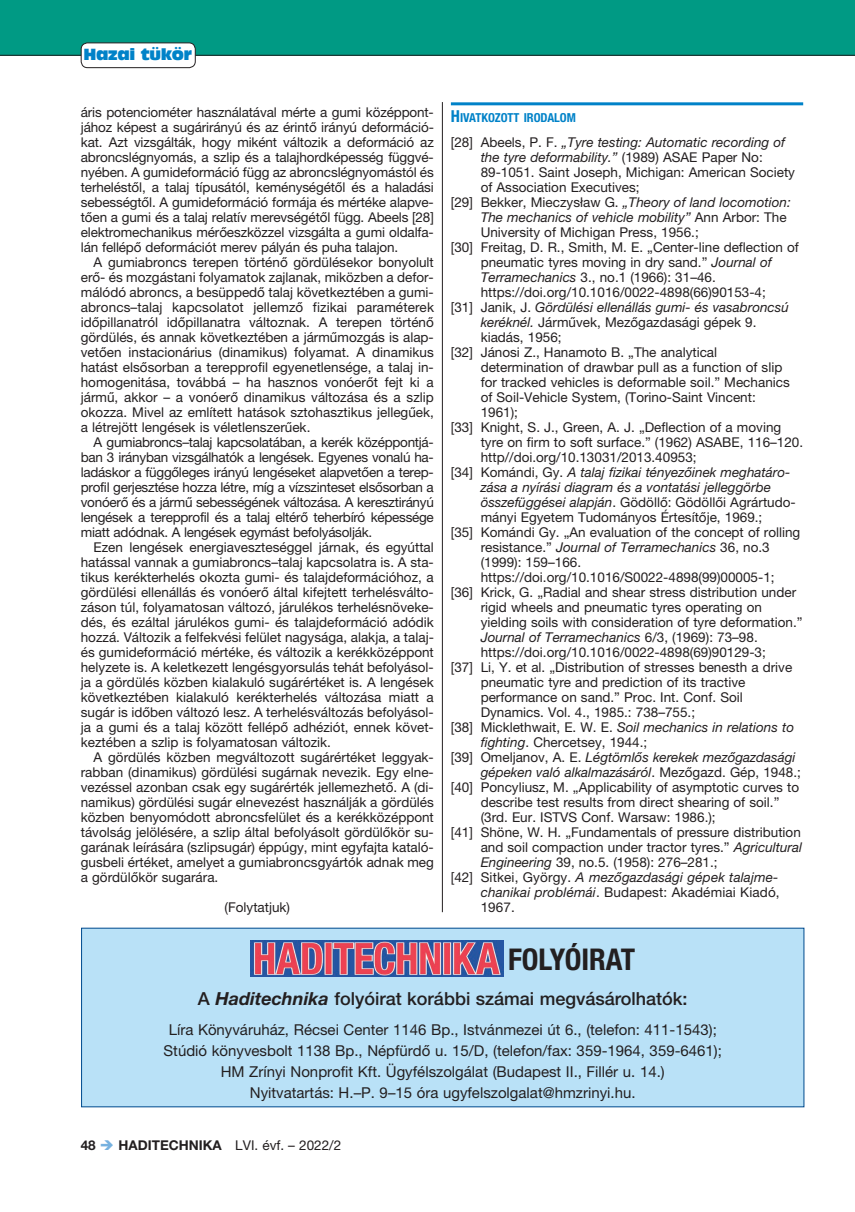
<style>
.page{position:relative;width:855px;height:1212px;background:#fff}
.page>*{position:absolute;margin:0;border:0;box-sizing:border-box;transform-origin:0 0}
.t1{font:700 condensed 30px "Helvetica Neue LT Pro";color:#231f20}
.t2{font:500 18px "Helvetica Neue LT Pro";color:#231f20}
.t3{font:15px/21px "Helvetica Neue LT Pro";color:#231f20;text-align:center}
.t4{font:15px "Antique Olive Compact";letter-spacing:-.02em;color:#0082c8}
.t5{font:13.5px/15px "Helvetica Neue LT Pro";color:#231f20;text-align:justify}
.t6{font:italic 13.5px "Helvetica Neue LT Pro";color:#231f20}
.t7{font:700 condensed 12.3px "Helvetica Neue LT Pro";color:#0082c8}
.s1{font-size:16.5px}
.s2{font-style:normal}
.s3{font-style:italic}
.s4{font-weight:700;font-style:italic}
.s5{font-weight:700}
.s6{color:#76b1df}
</style>
<div class="page">
<div style="left:0;top:0;width:855px;height:55px;background:#009a84"></div>
<hr style="left:0;top:55px;width:855px;height:1px;background:#231f20">
<div style="left:81px;top:43px;width:114px;height:25px;background:#fff;border-radius:6px"></div>
<div style="left:81px;top:43px;width:115px;height:25px;border:1px solid #231f20;border-radius:6px"></div>
<hr style="left:451px;top:102px;width:352px;height:3px;background:#0082c8">
<div style="left:82px;top:928px;width:722px;height:179px;background:#b9e1f7"></div>
<img style="left:250px;top:940px;width:254px;height:36px">
<div style="left:81px;top:928px;width:723px;height:179px;border:1px solid #004a8d"></div>
<hr style="left:442px;top:102px;width:1px;height:810px;background:#231f20">
<p class="t4" style="left:83px;top:44px;width:110px">Hazai tükör</p>
<p class="t5" style="left:81px;top:105px;width:354px">áris potenciométer használatával mérte a gumi középpont&shy;jához képest a sugárirányú és az érintő irányú deformáció&shy;kat. Azt vizsgálták, hogy miként változik a deformáció az abroncslégnyomás, a szlip és a talajhordképesség függvé&shy;nyében. A gumideformáció függ az abroncslégnyomástól és terheléstől, a talaj típusától, keménységétől és a haladási sebességtől. A gumideformáció formája és mértéke alapve&shy;tően a gumi és a talaj relatív merevségétől függ. Abeels [28] elektromechanikus mérőeszközzel vizsgálta a gumi oldalfa&shy;lán fellépő deformációt merev pályán és puha talajon.</p>
<p class="t5" style="left:81px;top:255px;width:355px;text-indent:13px">A gumiabroncs terepen történő gördülésekor bonyolult erő- és mozgástani folyamatok zajlanak, miközben a defor&shy;málódó abroncs, a besüppedő talaj következtében a gumi&shy;abroncs–talaj kapcsolatot jellemző fizikai paraméterek időpillanatról időpillanatra változnak. A terepen történő gördülés, és annak következtében a járműmozgás is alap&shy;vetően instacionárius (dinamikus) folyamat. A dinamikus hatást elsősorban a terepprofil egyenetlensége, a talaj in&shy;homogenitása, továbbá – ha hasznos vonóerőt fejt ki a jármű, akkor – a vonóerő dinamikus változása és a szlip okozza. Mivel az említett hatások sztohasztikus jellegűek, a létrejött lengések is véletlenszerűek.</p>
<p class="t5" style="left:81px;top:435px;width:354px;text-indent:13px">A gumiabroncs–talaj kapcsolatában, a kerék középpontjá&shy;ban 3 irányban vizsgálhatók a lengések. Egyenes vonalú ha&shy;ladáskor a függőleges irányú lengéseket alapvetően a terep&shy;profil gerjesztése hozza létre, míg a vízszinteset elsősorban a vonóerő és a jármű sebességének változása. A keresztirányú lengések a terepprofil és a talaj eltérő teherbíró képessége miatt adódnak. A lengések egymást befolyásolják.</p>
<p class="t5" style="left:81px;top:540px;width:354px;text-indent:13px">Ezen lengések energiaveszteséggel járnak, és egyúttal hatással vannak a gumiabroncs–talaj kapcsolatra is. A sta&shy;tikus kerékterhelés okozta gumi- és talajdeformációhoz, a gördülési ellenállás és vonóerő által kifejtett terhelésválto&shy;záson túl, folyamatosan változó, járulékos terhelésnöveke&shy;dés, és ezáltal járulékos gumi- és talajdeformáció adódik hozzá. Változik a felfekvési felület nagysága, alakja, a talaj&shy;és gumideformáció mértéke, és változik a kerékközéppont helyzete is. A keletkezett lengésgyorsulás tehát befolyásol&shy;ja a gördülés közben kialakuló sugárértéket is. A lengések következtében kialakuló kerékterhelés változása miatt a sugár is időben változó lesz. A terhelésváltozás befolyásol&shy;ja a gumi és a talaj között fellépő adhéziót, ennek követ&shy;keztében a szlip is folyamatosan változik.</p>
<p class="t5" style="left:81px;top:750px;width:354px;text-indent:13px">A gördülés közben megváltozott sugárértéket leggyak&shy;rabban (dinamikus) gördülési sugárnak nevezik. Egy elne&shy;vezéssel azonban csak egy sugárérték jellemezhető. A (di&shy;namikus) gördülési sugár elnevezést használják a gördülés közben benyomódott abroncsfelület és a kerékközéppont távolság jelölésére, a szlip által befolyásolt gördülőkör su&shy;garának leírására (szlipsugár) éppúgy, mint egyfajta kataló&shy;gusbeli értéket, amelyet a gumiabroncsgyártók adnak meg a gördülőkör sugarára.</p>
<p class="t5" style="left:224px;top:899px;width:67px">(Folytatjuk)</p>
<p class="t7" style="left:451px;top:111px;width:127px"><span class="s1">H</span>IVATKOZOTT IRODALOM</p>
<p class="t6" style="left:451px;top:134px;width:336px"><span class="s2">[28] Abeels, P. F.</span> „Tyre testing: Automatic recording of</p>
<p class="t6" style="left:480px;top:149px;width:284px">the tyre deformability.” <span class="s2">(1989) ASAE Paper No:</span></p>
<p class="t5" style="left:480px;top:165px;width:316px">89-1051. Saint Joseph, Michigan: American Society</p>
<p class="t5" style="left:480px;top:180px;width:161px">of Association Executives;</p>
<p class="t6" style="left:451px;top:194px;width:341px"><span class="s2">[29] Bekker, Mieczysław G.</span> „Theory of land locomotion:</p>
<p class="t6" style="left:480px;top:209px;width:307px">The mechanics of vehicle mobility” <span class="s2">Ann Arbor: The</span></p>
<p class="t5" style="left:480px;top:225px;width:220px">University of Michigan Press, 1956.;</p>
<p class="t5" style="left:451px;top:240px;width:349px">[30] Freitag, D. R., Smith, M. E. „Center-line deflection of</p>
<p class="t5" style="left:480px;top:255px;width:292px">pneumatic tyres moving in dry sand.” <span class="s3">Journal of</span></p>
<p class="t5" style="left:480px;top:270px;width:237px"><span class="s3">Terramechanics</span> 3., no.1 (1966): 31–46.</p>
<p class="t5" style="left:480px;top:285px;width:287px">https://doi.org/10.1016/0022-4898(66)90153-4;</p>
<p class="t6" style="left:451px;top:299px;width:339px"><span class="s2">[31] Janik, J.</span> Gördülési ellenállás gumi- és vasabroncsú</p>
<p class="t5" style="left:480px;top:315px;width:277px"><span class="s3">keréknél.</span> Járművek, Mezőgazdasági gépek 9.</p>
<p class="t5" style="left:480px;top:330px;width:82px">kiadás, 1956;</p>
<p class="t5" style="left:451px;top:345px;width:268px">[32] Jánosi Z., Hanamoto B. „The analytical</p>
<p class="t5" style="left:480px;top:360px;width:303px">determination of drawbar pull as a function of slip</p>
<p class="t5" style="left:480px;top:375px;width:311px">for tracked vehicles is deformable soil.” Mechanics</p>
<p class="t5" style="left:480px;top:390px;width:277px">of Soil-Vehicle System, (Torino-Saint Vincent:</p>
<p class="t5" style="left:480px;top:405px;width:39px">1961);</p>
<p class="t5" style="left:451px;top:420px;width:332px">[33] Knight, S. J., Green, A. J. „Deflection of a moving</p>
<p class="t5" style="left:480px;top:435px;width:324px">tyre on firm to soft surface.” (1962) ASABE, 116–120.</p>
<p class="t5" style="left:480px;top:450px;width:217px">http//doi.org/10.13031/2013.40953;</p>
<p class="t6" style="left:451px;top:464px;width:341px"><span class="s2">[34] Komándi, Gy.</span> A talaj fizikai tényezőinek meghatáro-</p>
<p class="t6" style="left:480px;top:479px;width:292px">zása a nyírási diagram és a vontatási jelleggörbe</p>
<p class="t5" style="left:480px;top:495px;width:317px"><span class="s3">összefüggései alapján</span>. Gödöllő: Gödöllői Agrártudo-</p>
<p class="t5" style="left:480px;top:510px;width:283px">mányi Egyetem Tudományos Értesítője, 1969.;</p>
<p class="t5" style="left:451px;top:525px;width:351px">[35] Komándi Gy. „An evaluation of the concept of rolling</p>
<p class="t6" style="left:480px;top:539px;width:290px"><span class="s2">resistance.”</span> Journal of Terramechanics <span class="s2">36, no.3</span></p>
<p class="t5" style="left:480px;top:555px;width:102px">(1999): 159–166.</p>
<p class="t5" style="left:480px;top:570px;width:295px">https://doi.org/10.1016/S0022-4898(99)00005-1;</p>
<p class="t5" style="left:451px;top:585px;width:347px">[36] Krick, G. „Radial and shear stress distribution under</p>
<p class="t5" style="left:480px;top:600px;width:283px">rigid wheels and pneumatic tyres operating on</p>
<p class="t5" style="left:480px;top:615px;width:323px">yielding soils with consideration of tyre deformation.”</p>
<p class="t6" style="left:480px;top:629px;width:278px">Journal of Terramechanics <span class="s2">6/3, (1969): 73–98.</span></p>
<p class="t5" style="left:480px;top:645px;width:287px">https://doi.org/10.1016/0022-4898(69)90129-3;</p>
<p class="t5" style="left:451px;top:660px;width:343px">[37] Li, Y. et al. „Distribution of stresses benesth a drive</p>
<p class="t5" style="left:480px;top:675px;width:266px">pneumatic tyre and prediction of its tractive</p>
<p class="t5" style="left:480px;top:690px;width:264px">performance on sand.” Proc. Int. Conf. Soil</p>
<p class="t5" style="left:480px;top:705px;width:216px">Dynamics. Vol. 4., 1985.: 738–755.;</p>
<p class="t6" style="left:451px;top:719px;width:345px"><span class="s2">[38] Micklethwait, E. W. E.</span> Soil mechanics in relations to</p>
<p class="t5" style="left:480px;top:735px;width:168px"><span class="s3">fighting</span>. Chercetsey, 1944.;</p>
<p class="t6" style="left:451px;top:749px;width:346px"><span class="s2">[39] Omeljanov, A. E.</span> Légtömlős kerekek mezőgazdasági</p>
<p class="t6" style="left:480px;top:764px;width:322px">gépeken való alkalmazásáról<span class="s2">. Mezőgazd. Gép, 1948.;</span></p>
<p class="t5" style="left:451px;top:780px;width:350px">[40] Poncyliusz, M. „Applicability of asymptotic curves to</p>
<p class="t5" style="left:480px;top:794px;width:300px">describe test results from direct shearing of soil.”</p>
<p class="t5" style="left:480px;top:809px;width:236px">(3rd. Eur. ISTVS Conf. Warsaw: 1986.);</p>
<p class="t5" style="left:451px;top:824px;width:351px">[41] Shöne, W. H. „Fundamentals of pressure distribution</p>
<p class="t5" style="left:480px;top:839px;width:323px">and soil compaction under tractor tyres.” <span class="s3">Agricultural</span></p>
<p class="t5" style="left:480px;top:854px;width:238px"><span class="s3">Engineering</span> 39, no.5. (1958): 276–281.;</p>
<p class="t6" style="left:451px;top:869px;width:329px"><span class="s2">[42] Sitkei, György.</span> A mezőgazdasági gépek talajme-</p>
<p class="t5" style="left:480px;top:884px;width:300px"><span class="s3">chanikai problémái</span>. Budapest: Akadémiai Kiadó,</p>
<p class="t5" style="left:480px;top:899px;width:36px">1967.</p>
<h1 class="t1" style="left:508px;top:941px;width:129px">FOLYÓIRAT</h1>
<h2 class="t2" style="left:198px;top:988px;width:491px">A <span class="s4">Haditechnika</span> folyóirat korábbi számai megvásárolhatók:</h2>
<p class="t3" style="left:164px;top:1019px;width:560px">Líra Könyváruház, Récsei Center 1146 Bp., Istvánmezei út 6., (telefon: 411-1543); Stúdió könyvesbolt 1138 Bp., Népfürdő u. 15/D, (telefon/fax: 359-1964, 359-6461); HM Zrínyi Nonprofit Kft. Ügyfélszolgálat (Budapest II., Fillér u. 14.)<br>Nyitvatartás: H.–P. 9–15 óra ugyfelszolgalat@hmzrinyi.hu.</p>
<p class="t5" style="left:81px;top:1137px;width:262px"><span class="s5">48</span> <span class="s6">➔</span> <span class="s5">HADITECHNIKA</span> LVI. évf. – 2022/2</p>
</div>
